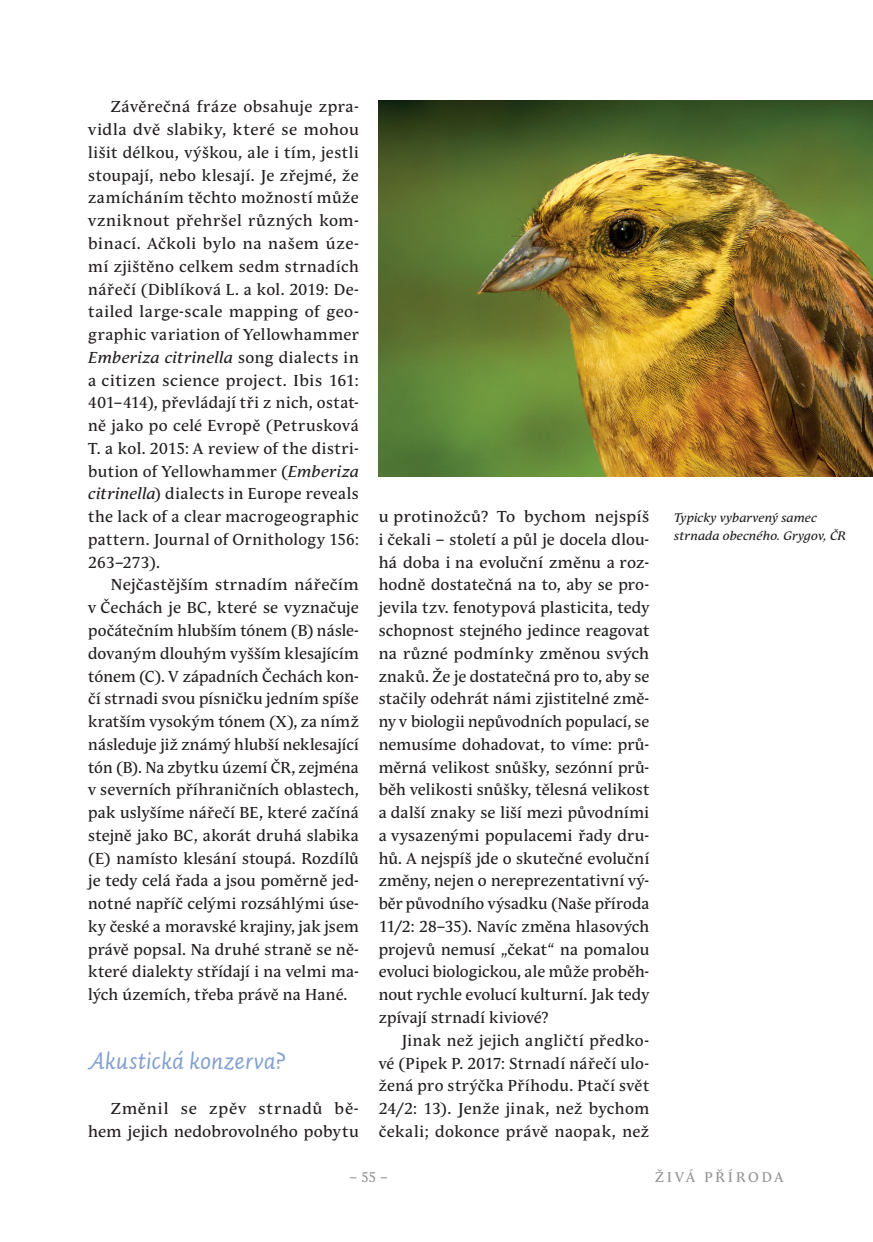
<style>
.page{position:relative;width:873px;height:1242px;background:#fff}
.page>*{position:absolute;margin:0;border:0;box-sizing:border-box;transform-origin:0 0}
.t1{font:24.5px "Auto 2 Italic LF";letter-spacing:.005em;color:#819fd2}
.t2{font:15.75px/22.8px "Andulka Text Pro";letter-spacing:.02em;color:#231f20;text-align:justify}
.t3{font:14px "Andulka Text Pro";letter-spacing:.195em;color:#939598}
.t4{font:italic 12.25px/17.5px "Andulka Text Pro";letter-spacing:.01em;color:#231f20}
.s1{font-style:italic}
</style>
<div class="page">
<img style="left:378px;top:100px;width:494px;height:376px">
<p class="t2" style="left:88px;top:96px;width:272px;text-indent:23px">Závěrečná fráze obsahuje zpra&shy;vidla dvě slabiky, které se mohou lišit délkou, výškou, ale i tím, jestli stoupají, nebo klesají. Je zřejmé, že zamícháním těchto možností může vzniknout přehršel různých kom&shy;binací. Ačkoli bylo na našem úze&shy;mí zjištěno celkem sedm strnadích nářečí (Diblíková L. a kol. 2019: De&shy;tailed large-scale mapping of geo&shy;graphic variation of Yellowhammer <span class="s1">Emberiza citrinella</span> song dialects in a citizen science project. Ibis 161:<br>401–414), převládají tři z nich, ostat&shy;ně jako po celé Evropě (Petrusková T. a kol. 2015: A review of the distri&shy;bution of Yellowhammer (<span class="s1">Emberiza citrinella</span>) dialects in Europe reveals the lack of a clear macrogeographic pattern. Journal of Ornithology 156:<br>263–273).</p>
<p class="t2" style="left:88px;top:573px;width:272px;text-indent:23px">Nejčastějším strnadím nářečím v Čechách je BC, které se vyznačuje počátečním hlubším tónem (B) násle&shy;dovaným dlouhým vyšším klesajícím tónem (C). V západních Čechách kon&shy;čí strnadi svou písničku jedním spíše kratším vysokým tónem (X), za nímž následuje již známý hlubší neklesající tón (B). Na zbytku území ČR, zejména v severních příhraničních oblastech, pak uslyšíme nářečí BE, které začíná stejně jako BC, akorát druhá slabika (E) namísto klesání stoupá. Rozdílů je tedy celá řada a jsou poměrně jed&shy;notné napříč celými rozsáhlými úse&shy;ky české a moravské krajiny, jak jsem právě popsal. Na druhé straně se ně&shy;které dialekty střídají i na velmi ma&shy;lých územích, třeba právě na Hané.</p>
<h1 class="t1" style="left:88px;top:1044px;width:199px">Akustická konzerva?</h1>
<p class="t2" style="left:88px;top:1097px;width:272px;text-align:right">Změnil se zpěv strnadů bě&shy;hem jejich nedobrovolného pobytu</p>
<p class="t2" style="left:378px;top:505px;width:272px">u protinožců? To bychom nejspíš i čekali – století a půl je docela dlou&shy;há doba i na evoluční změnu a roz&shy;hodně dostatečná na to, aby se pro&shy;jevila tzv. fenotypová plasticita, tedy schopnost stejného jedince reagovat na různé podmínky změnou svých znaků. Že je dostatečná pro to, aby se stačily odehrát námi zjistitelné změ&shy;ny v biologii nepůvodních populací, se nemusíme dohadovat, to víme: prů&shy;měrná velikost snůšky, sezónní prů&shy;běh velikosti snůšky, tělesná velikost a další znaky se liší mezi původními a vysazenými populacemi řady dru&shy;hů. A nejspíš jde o skutečné evoluční změny, nejen o nereprezentativní vý&shy;běr původního výsadku (Naše příroda 11/2: 28–35). Navíc změna hlasových projevů nemusí „čekat“ na pomalou evoluci biologickou, ale může proběh&shy;nout rychle evolucí kulturní. Jak tedy zpívají strnadí kiviové?</p>
<p class="t2" style="left:378px;top:1028px;width:272px;text-indent:23px">Jinak než jejich angličtí předko&shy;vé (Pipek P. 2017: Strnadí nářečí ulo&shy;žená pro strýčka Příhodu. Ptačí svět 24/2: 13). Jenže jinak, než bychom čekali; dokonce právě naopak, než</p>
<p class="t4" style="left:673px;top:509px;width:173px">Typicky vybarvený samec strnada obecného. Grygov, ČR</p>
<p class="t3" style="left:349px;top:1169px;width:40px">– 55 –</p>
<p class="t3" style="left:655px;top:1169px;width:130px">ŽIVÁ PŘÍRODA</p>
</div>
